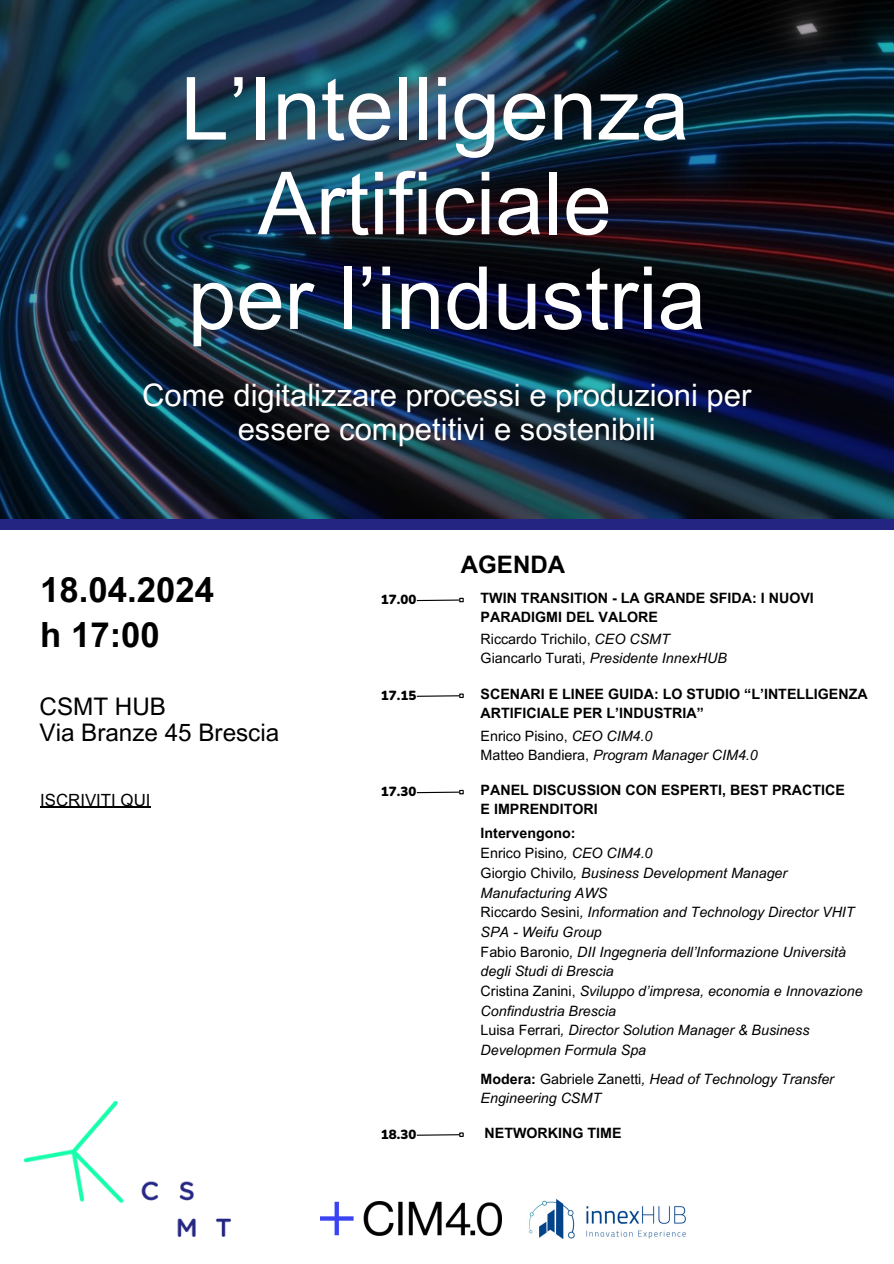
<style>
.page{position:relative;width:894px;height:1264px;background:#fff}
.page>*{position:absolute;margin:0;border:0;box-sizing:border-box;transform-origin:0 0}
.t1{font:87.15px/94.7px "Arial MT Pro";color:#fff;text-align:center}
.t2{font:700 34.65px "Arial MT Pro";color:#000}
.t3{font:30.9px/33.6px "Arial MT Pro";color:#fff;text-align:center}
.t4{font:24.15px/25.8px "Arial MT Pro";color:#000}
.t5{font:700 24px "Arial MT Pro";color:#000}
.t6{font:16.8px "Arial MT Pro";color:#000}
.t7{font:italic 14.25px/19.6px "Arial MT Pro";color:#000}
.t8{font:700 14.25px/19.2px "Arial MT Pro";color:#000}
.t9{font:14.25px "Arial MT Pro";color:#000}
.t10{font:900 13.2px "Nunito";color:#000}
.s1{font-style:italic}
.s2{font-style:normal}
.s3{font-weight:700;font-style:normal}
</style>
<div class="page">
<img style="left:0;top:0;width:893px;height:519px">
<div style="left:0;top:519px;width:893px;height:10px;background:#242582"></div>
<svg style="left:416px;top:693px;width:47px;height:5px"></svg>
<svg style="left:416px;top:789px;width:47px;height:5px"></svg>
<svg style="left:416px;top:597px;width:47px;height:5px"></svg>
<img style="left:24px;top:1101px;width:206px;height:135px">
<img style="left:320px;top:1201px;width:181px;height:34px">
<img style="left:529px;top:1199px;width:157px;height:41px">
<hr style="left:40px;top:806px;width:110px;height:2px;background:#000">
<svg style="left:416px;top:1132px;width:47px;height:4px"></svg>
<h2 class="t1" style="left:180px;top:72px;width:527px">L’Intelligenza<br>Artificiale<br>per l’industria</h2>
<h4 class="t3" style="left:142px;top:382px;width:610px">Come digitalizzare processi e produzioni per essere competitivi e sostenibili</h4>
<p class="t2" style="left:40px;top:577px;width:175px">18.04.2024</p>
<p class="t2" style="left:40px;top:621px;width:121px">h 17:00</p>
<p class="t4" style="left:40px;top:696px;width:241px">CSMT HUB<br>Via Branze 45 Brescia</p>
<p class="t6" style="left:40px;top:793px;width:112px">ISCRIVITI QUI</p>
<p class="t10" style="left:381px;top:590px;width:37px">17.00</p>
<h5 class="t10" style="left:381px;top:686px;width:37px">17.15</h5>
<p class="t10" style="left:381px;top:782px;width:37px">17.30</p>
<p class="t10" style="left:381px;top:1125px;width:37px">18.30</p>
<p class="t5" style="left:460px;top:555px;width:106px">AGENDA</p>
<p class="t8" style="left:480px;top:590px;width:335px">TWIN TRANSITION - LA GRANDE SFIDA: I NUOVI<br>PARADIGMI DEL VALORE</p>
<p class="t9" style="left:480px;top:634px;width:191px">Riccardo Trichilo, <span class="s1">CEO CSMT</span></p>
<h6 class="t7" style="left:480px;top:650px;width:248px"><span class="s2">Giancarlo Turati,</span> Presidente InnexHUB</h6>
<p class="t8" style="left:480px;top:686px;width:388px">SCENARI E LINEE GUIDA: LO STUDIO “L’INTELLIGENZA<br>ARTIFICIALE PER L’INDUSTRIA”</p>
<p class="t9" style="left:480px;top:730px;width:173px">Enrico Pisino, <span class="s1">CEO CIM4.0</span></p>
<p class="t7" style="left:480px;top:747px;width:278px"><span class="s2">Matteo Bandiera,</span> Program Manager CIM4.0</p>
<p class="t8" style="left:480px;top:781px;width:365px">PANEL DISCUSSION CON ESPERTI, BEST PRACTICE<br>E IMPRENDITORI</p>
<p class="t8" style="left:480px;top:825px;width:96px">Intervengono:</p>
<p class="t9" style="left:480px;top:847px;width:173px">Enrico Pisino<span class="s1">, CEO CIM4.0</span></p>
<p class="t7" style="left:480px;top:864px;width:308px"><span class="s2">Giorgio Chivilo</span>, Business Development Manager<br>Manufacturing AWS</p>
<p class="t7" style="left:480px;top:904px;width:375px"><span class="s2">Riccardo Sesini</span>, Information and Technology Director VHIT<br>SPA - Weifu Group</p>
<p class="t7" style="left:480px;top:943px;width:367px"><span class="s2">Fabio Baronio</span>, DII Ingegneria dell’Informazione Università degli Studi di Brescia</p>
<p class="t7" style="left:480px;top:982px;width:383px"><span class="s2">Cristina Zanini,</span> Sviluppo d’impresa, economia e Innovazione<br>Confindustria Brescia</p>
<p class="t7" style="left:480px;top:1022px;width:330px"><span class="s2">Luisa Ferrari</span>, Director Solution Manager &amp; Business<br>Developmen Formula Spa</p>
<p class="t7" style="left:480px;top:1070px;width:355px"><span class="s3">Modera:</span> <span class="s2">Gabriele Zanetti</span>, Head of Technology Transfer<br>Engineering CSMT</p>
<p class="t8" style="left:484px;top:1124px;width:138px">NETWORKING TIME</p>
</div>
